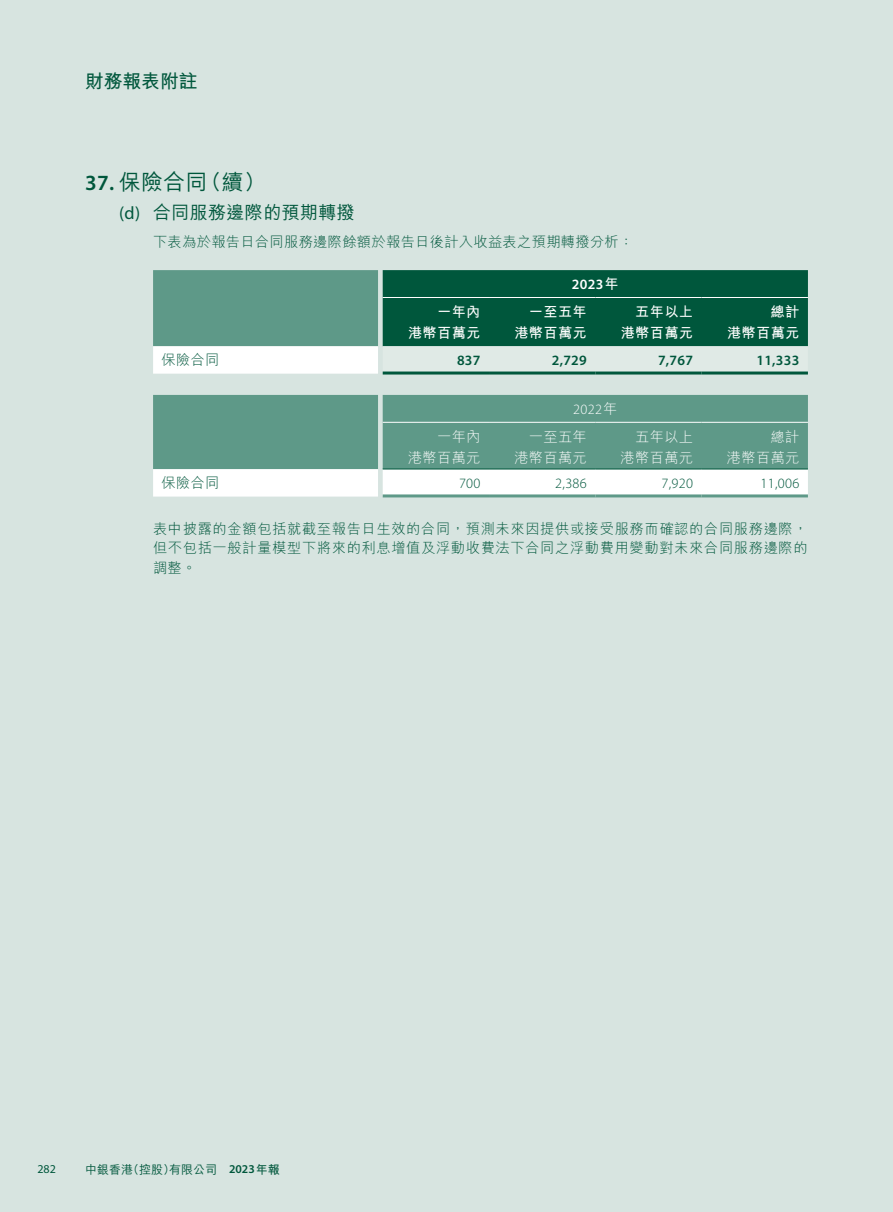
<style>
.page{position:relative;width:893px;height:1212px;background:#fff}
.page>*{position:absolute;margin:0;border:0;box-sizing:border-box;transform-origin:0 0}
.t1{font:500 21.75px "M Hei HK";color:#00573c}
.t2{font:700 18.75px "M Hei HK";color:#00573c}
.t3{font:500 18px "M Hei HK";letter-spacing:.02em;color:#00573c}
.t4{font:300 14.25px/19.5px "M Hei HK";letter-spacing:.045em;color:#00573c;text-align:justify}
.t5{font:300 14.25px "M Hei HK";letter-spacing:.02em;color:#00573c}
.t6{font:700 14.25px "M Hei HK";letter-spacing:.02em;color:#fff}
.t7{font:300 14.25px "M Hei HK";letter-spacing:.02em;color:#fff}
.t8{font:600 14.25px "Myriad Pro";letter-spacing:.02em;color:#00573c}
.t9{font:300 14.25px "Myriad Pro";letter-spacing:.02em;color:#00573c}
.t10{font:600 14.25px "Myriad Pro";color:#fff}
.t11{font:300 14.25px "Myriad Pro";color:#fff}
.t12{font:500 12px "M Hei HK";color:#00573c}
.t13{font:12px "Myriad Pro";color:#00573c}
.s1{font-family:"Myriad Pro";font-weight:600}
.s2{font-family:"Myriad Pro";font-weight:400}
.s3{font-family:"M Hei HK";font-weight:700}
.s4{font-family:"M Hei HK"}
.s5{font-weight:700}
</style>
<div class="page">
<div style="left:0;top:0;width:892px;height:1212px;background:#d7e4e0"></div>
<svg style="left:153px;top:270px;width:655px;height:104px"></svg>
<hr style="left:383px;top:297px;width:106px;height:1px;background:#fff">
<hr style="left:489px;top:297px;width:106px;height:1px;background:#fff">
<hr style="left:595px;top:297px;width:107px;height:1px;background:#fff">
<hr style="left:702px;top:297px;width:106px;height:1px;background:#fff">
<hr style="left:383px;top:371px;width:106px;height:3px;background:#00573c">
<hr style="left:489px;top:371px;width:106px;height:3px;background:#00573c">
<hr style="left:595px;top:371px;width:107px;height:3px;background:#00573c">
<hr style="left:702px;top:371px;width:106px;height:3px;background:#00573c">
<div style="left:153px;top:395px;width:655px;height:74px;background:#5e9988"></div>
<div style="left:153px;top:469px;width:655px;height:28px;background:#fff"></div>
<hr style="left:383px;top:422px;width:106px;height:1px;background:#fff">
<hr style="left:489px;top:422px;width:106px;height:1px;background:#fff">
<hr style="left:595px;top:422px;width:107px;height:1px;background:#fff">
<hr style="left:702px;top:422px;width:106px;height:1px;background:#fff">
<hr style="left:383px;top:469px;width:106px;height:1px;background:#00573c">
<hr style="left:489px;top:469px;width:106px;height:1px;background:#00573c">
<hr style="left:595px;top:469px;width:107px;height:1px;background:#00573c">
<hr style="left:702px;top:469px;width:106px;height:1px;background:#00573c">
<hr style="left:383px;top:494px;width:106px;height:3px;background:#5e9988">
<hr style="left:489px;top:494px;width:106px;height:3px;background:#5e9988">
<hr style="left:595px;top:494px;width:107px;height:3px;background:#5e9988">
<hr style="left:702px;top:494px;width:106px;height:3px;background:#5e9988">
<h2 class="t2" style="left:85px;top:67px;width:114px">財務報表附註</h2>
<h1 class="t1" style="left:85px;top:166px;width:182px"><span class="s1">37.</span> 保險合同（續）</h1>
<p class="t3" style="left:119px;top:199px;width:237px"><span class="s2">(d)</span> 合同服務邊際的預期轉撥</p>
<p class="t5" style="left:153px;top:234px;width:482px">下表為於報告日合同服務邊際餘額於報告日後計入收益表之預期轉撥分析：</p>
<p class="t10" style="left:572px;top:275px;width:48px">2023<span class="s3">年</span></p>
<p class="t6" style="left:437px;top:301px;width:45px">一年內</p>
<p class="t6" style="left:529px;top:301px;width:59px">一至五年</p>
<p class="t6" style="left:635px;top:301px;width:59px">五年以上</p>
<p class="t6" style="left:771px;top:301px;width:30px">總計</p>
<p class="t6" style="left:408px;top:322px;width:74px">港幣百萬元</p>
<p class="t6" style="left:514px;top:322px;width:74px">港幣百萬元</p>
<p class="t6" style="left:621px;top:322px;width:74px">港幣百萬元</p>
<p class="t6" style="left:727px;top:322px;width:74px">港幣百萬元</p>
<p class="t4" style="left:162px;top:350px;width:59px">保險合同</p>
<p class="t8" style="left:457px;top:352px;width:25px">837</p>
<p class="t8" style="left:552px;top:352px;width:37px">2,729</p>
<p class="t8" style="left:658px;top:352px;width:37px">7,767</p>
<p class="t8" style="left:756px;top:352px;width:45px">11,333</p>
<p class="t11" style="left:573px;top:401px;width:46px">2022<span class="s4">年</span></p>
<p class="t7" style="left:437px;top:429px;width:45px">一年內</p>
<p class="t7" style="left:529px;top:429px;width:59px">一至五年</p>
<p class="t7" style="left:635px;top:429px;width:59px">五年以上</p>
<p class="t7" style="left:771px;top:429px;width:30px">總計</p>
<p class="t7" style="left:408px;top:450px;width:74px">港幣百萬元</p>
<p class="t7" style="left:514px;top:450px;width:74px">港幣百萬元</p>
<p class="t7" style="left:621px;top:450px;width:74px">港幣百萬元</p>
<p class="t7" style="left:727px;top:450px;width:74px">港幣百萬元</p>
<p class="t4" style="left:162px;top:473px;width:59px">保險合同</p>
<p class="t9" style="left:459px;top:476px;width:23px">700</p>
<p class="t9" style="left:555px;top:476px;width:33px">2,386</p>
<p class="t9" style="left:662px;top:476px;width:33px">7,920</p>
<p class="t9" style="left:761px;top:476px;width:40px">11,006</p>
<p class="t4" style="left:153px;top:518px;width:656px">表中披露的金額包括就截至報告日生效的合同，預測未來因提供或接受服務而確認的合同服務邊際，但不包括一般計量模型下將來的利息增值及浮動收費法下合同之浮動費用變動對未來合同服務邊際的調整。</p>
<p class="t13" style="left:37px;top:1161px;width:20px">282</p>
<p class="t12" style="left:85px;top:1160px;width:196px">中銀香港（控股）有限公司 <span class="s1">2023</span><span class="s5">年報</span></p>
</div>
